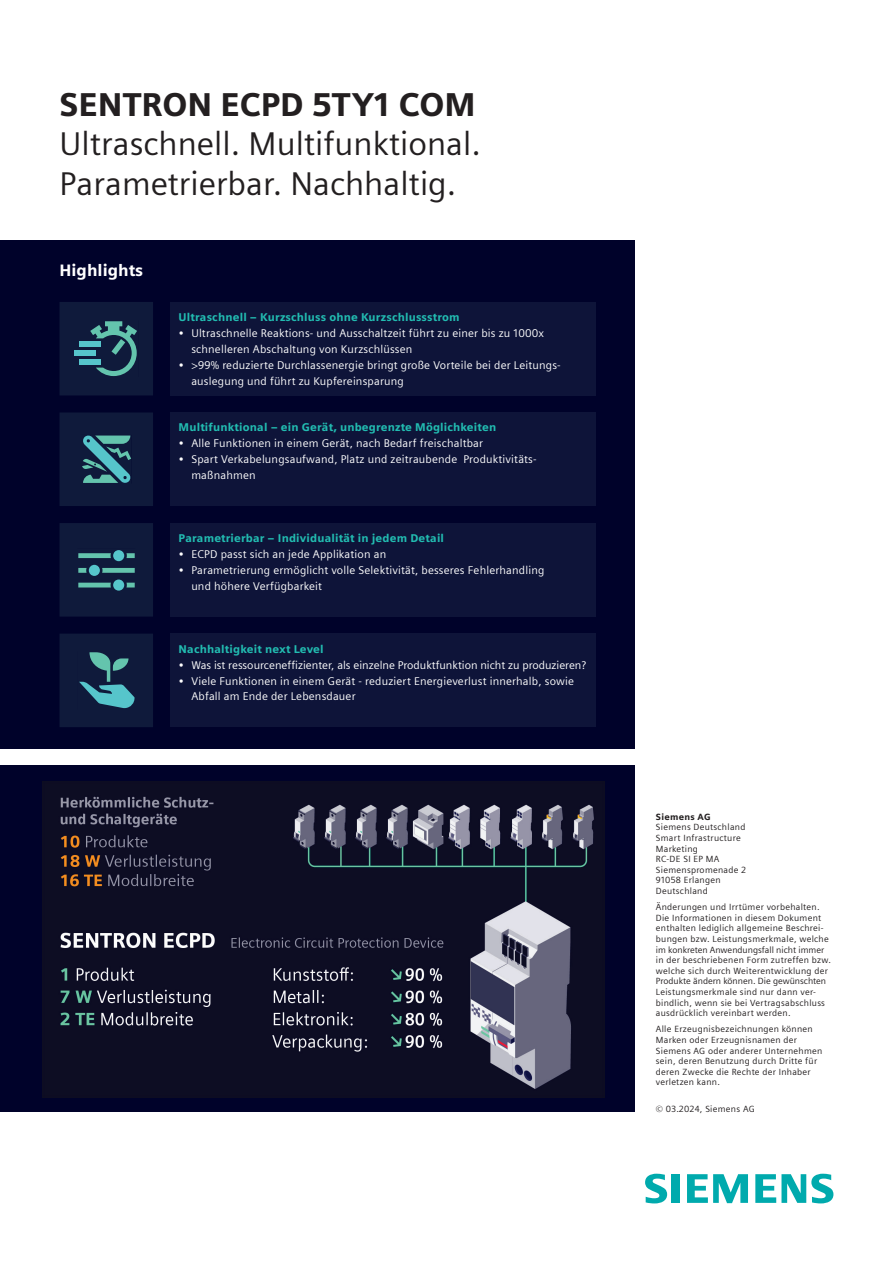
<style>
.page{position:relative;width:893px;height:1263px;background:#fff}
.page>*{position:absolute;margin:0;border:0;box-sizing:border-box;transform-origin:0 0}
.t1{font:33px/39.6px "Siemens Sans";color:#231f20}
.t2{font:900 33px "Siemens Sans";color:#231f20}
.t3{font:900 16.5px "Siemens Sans";color:#fff}
.t4{font:11.25px/15.9px "Siemens Sans";letter-spacing:.015em;color:#fff}
.t5{font:900 11.25px "Siemens Sans";letter-spacing:.015em;color:#22bcb1}
.t6{font:9px/10.6px "Siemens Sans";letter-spacing:.03em;color:#231f20}
.t7{font:900 9px "Siemens Sans";letter-spacing:.03em;color:#231f20}
</style>
<div class="page">
<svg style="left:645px;top:1174px;width:35px;height:29px"></svg>
<svg style="left:687px;top:1174px;width:61px;height:29px"></svg>
<svg style="left:755px;top:1174px;width:78px;height:29px"></svg>
<div style="left:0;top:765px;width:635px;height:347px;background:#00022a"></div>
<div style="left:0;top:240px;width:635px;height:508px;background:#00022a"></div>
<div style="left:170px;top:302px;width:425px;height:93px;background:#0e1439"></div>
<div style="left:170px;top:412px;width:425px;height:94px;background:#0e1439"></div>
<div style="left:170px;top:523px;width:425px;height:94px;background:#0e1439"></div>
<div style="left:170px;top:634px;width:425px;height:93px;background:#0e1439"></div>
<svg style="left:60px;top:523px;width:93px;height:94px;background:#162945"></svg>
<div style="left:89px;top:565px;width:11px;height:11px;background:#56c5cb;border-radius:50%"></div>
<svg style="left:60px;top:634px;width:93px;height:93px;background:#19314d"></svg>
<svg style="left:60px;top:302px;width:93px;height:93px;background:#172b46"></svg>
<div style="left:79px;top:341px;width:22px;height:6px;background:#56c5cb"></div>
<div style="left:75px;top:350px;width:21px;height:6px;background:#56c5cb"></div>
<div style="left:79px;top:359px;width:22px;height:6px;background:#56c5cb"></div>
<svg style="left:60px;top:412px;width:93px;height:94px;background:#1a324d"></svg>
<img style="left:43px;top:782px;width:561px;height:316px">
<h1 class="t2" style="left:60px;top:78px;width:418px">SENTRON ECPD 5TY1 COM</h1>
<h1 class="t1" style="left:60px;top:122px;width:423px">Ultraschnell. Multifunktional.<br>Parametrierbar. Nachhaltig.</h1>
<h2 class="t3" style="left:60px;top:257px;width:85px">Highlights</h2>
<p class="t5" style="left:179px;top:308px;width:283px">Ultraschnell – Kurzschluss ohne Kurzschlussstrom</p>
<p class="t4" style="left:191px;top:324px;width:354px;text-indent:-13px">• Ultraschnelle Reaktions- und Ausschaltzeit führt zu einer bis zu 1000x schnelleren Abschaltung von Kurzschlüssen</p>
<p class="t4" style="left:191px;top:356px;width:371px;text-indent:-13px">• &gt;99% reduzierte Durchlassenergie bringt große Vorteile bei der Leitungs&shy;auslegung und führt zu Kupfereinsparung</p>
<p class="t5" style="left:179px;top:419px;width:319px">Multifunktional – ein Gerät, unbegrenzte Möglichkeiten</p>
<p class="t4" style="left:179px;top:435px;width:306px">• Alle Funktionen in einem Gerät, nach Bedarf freischaltbar</p>
<p class="t4" style="left:191px;top:451px;width:347px;text-indent:-13px">• Spart Verkabelungsaufwand, Platz und zeitraubende Produktivitäts&shy;maßnahmen</p>
<p class="t5" style="left:179px;top:529px;width:267px">Parametrierbar – Individualität in jedem Detail</p>
<p class="t4" style="left:179px;top:545px;width:209px">• ECPD passt sich an jede Applikation an</p>
<p class="t4" style="left:191px;top:561px;width:354px;text-indent:-13px">• Parametrierung ermöglicht volle Selektivität, besseres Fehlerhandling und höhere Verfügbarkeit</p>
<p class="t5" style="left:179px;top:640px;width:146px">Nachhaltigkeit next Level</p>
<p class="t4" style="left:179px;top:656px;width:409px">• Was ist ressourceneffizienter, als einzelne Produktfunktion nicht zu produzieren?</p>
<p class="t4" style="left:191px;top:672px;width:384px;text-indent:-13px">• Viele Funktionen in einem Gerät - reduziert Energieverlust innerhalb, sowie<br>Abfall am Ende der Lebensdauer</p>
<p class="t7" style="left:656px;top:809px;width:56px">Siemens AG</p>
<p class="t6" style="left:656px;top:821px;width:92px">Siemens Deutschland<br>Smart Infrastructure<br>Marketing<br>RC-DE SI EP MA<br>Siemenspromenade 2<br>91058 Erlangen<br>Deutschland</p>
<p class="t6" style="left:656px;top:901px;width:177px">Änderungen und Irrtümer vorbehalten.<br>Die Informationen in diesem Dokument enthalten lediglich allgemeine Beschrei&shy;bungen bzw. Leistungsmerkmale, welche im konkreten Anwendungsfall nicht immer in der beschriebenen Form zutreffen bzw. welche sich durch Weiterentwicklung der Produkte ändern können. Die gewünschten Leistungsmerkmale sind nur dann ver&shy;bindlich, wenn sie bei Vertragsabschluss ausdrücklich vereinbart werden.</p>
<p class="t6" style="left:656px;top:1023px;width:168px">Alle Erzeugnisbezeichnungen können<br>Marken oder Erzeugnisnamen der<br>Siemens AG oder anderer Unternehmen sein, deren Benutzung durch Dritte für deren Zwecke die Rechte der Inhaber verletzen kann.</p>
<p class="t6" style="left:656px;top:1103px;width:100px">© 03.2024, Siemens AG</p>
</div>
